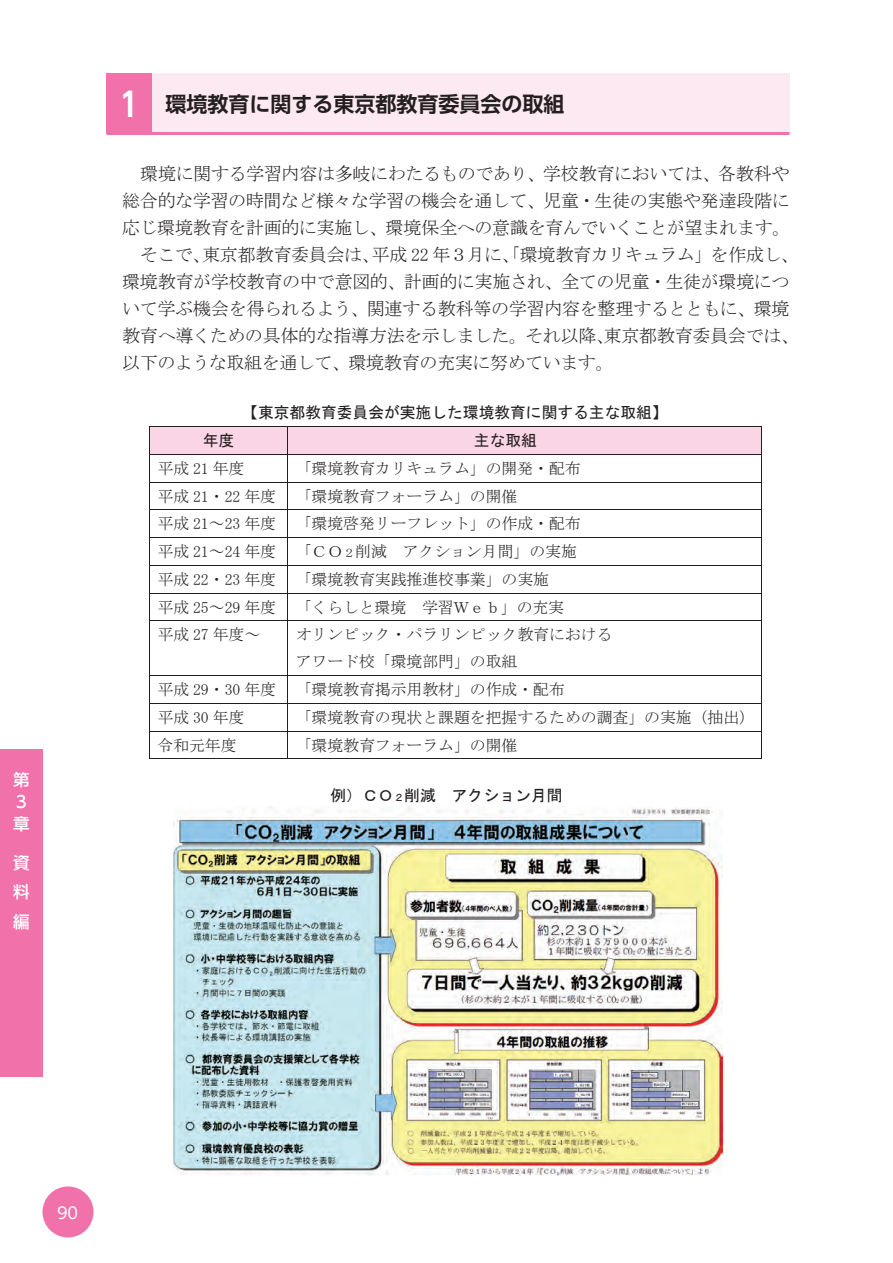
<style>
.page{position:relative;width:893px;height:1263px;background:#fff}
.page>*{position:absolute;margin:0;border:0;box-sizing:border-box;transform-origin:0 0}
.t1{font:700 21px "UD Shin Go Pro De";color:#231f20}
.t2{font:18px "MS Mincho";letter-spacing:-.02em;color:#231f20}
.t3{font:500 16.5px/22px "UD Shin Go Pro";color:#fff}
.t4{font:15.9px/27.8px "MS Mincho";color:#231f20}
.t5{font:15.9px "MS Gothic";color:#231f20}
.t6{font:15.9px "UD Shin Go Pro";color:#fff}
.s1{font-size:33px;color:#fff}
.s2{font-size:12px}
.s3{font-size:10.5px}
</style>
<div class="page">
<div style="left:43px;top:1186px;width:51px;height:51px;background:#f171ab;border-radius:50%"></div>
<div style="left:0;top:749px;width:43px;height:327px;background:#f171ab"></div>
<div style="left:149px;top:427px;width:612px;height:27px;background:#fad5e5"></div>
<img style="left:174px;top:806px;width:549px;height:369px">
<hr style="left:150px;top:426px;width:137px;height:1px;background:#231f20">
<hr style="left:288px;top:426px;width:474px;height:1px;background:#231f20">
<hr style="left:150px;top:454px;width:137px;height:1px;background:#231f20">
<hr style="left:288px;top:454px;width:474px;height:1px;background:#231f20">
<hr style="left:150px;top:482px;width:137px;height:1px;background:#231f20">
<hr style="left:288px;top:482px;width:474px;height:1px;background:#231f20">
<hr style="left:150px;top:509px;width:137px;height:1px;background:#231f20">
<hr style="left:288px;top:509px;width:474px;height:1px;background:#231f20">
<hr style="left:150px;top:537px;width:137px;height:1px;background:#231f20">
<hr style="left:288px;top:537px;width:474px;height:1px;background:#231f20">
<hr style="left:150px;top:565px;width:137px;height:1px;background:#231f20">
<hr style="left:288px;top:565px;width:474px;height:1px;background:#231f20">
<hr style="left:150px;top:593px;width:137px;height:1px;background:#231f20">
<hr style="left:288px;top:593px;width:474px;height:1px;background:#231f20">
<svg style="left:149px;top:426px;width:1px;height:195px"></svg>
<hr style="left:150px;top:620px;width:137px;height:1px;background:#231f20">
<svg style="left:287px;top:426px;width:1px;height:195px"></svg>
<hr style="left:288px;top:620px;width:474px;height:1px;background:#231f20">
<hr style="left:149px;top:621px;width:1px;height:54px;background:#231f20">
<hr style="left:287px;top:621px;width:1px;height:54px;background:#231f20">
<hr style="left:762px;top:621px;width:1px;height:54px;background:#231f20">
<hr style="left:150px;top:675px;width:137px;height:1px;background:#231f20">
<hr style="left:288px;top:675px;width:474px;height:1px;background:#231f20">
<hr style="left:150px;top:703px;width:137px;height:1px;background:#231f20">
<hr style="left:288px;top:703px;width:474px;height:1px;background:#231f20">
<hr style="left:150px;top:731px;width:137px;height:1px;background:#231f20">
<hr style="left:288px;top:731px;width:474px;height:1px;background:#231f20">
<svg style="left:149px;top:675px;width:1px;height:84px"></svg>
<hr style="left:150px;top:759px;width:137px;height:1px;background:#231f20">
<svg style="left:287px;top:675px;width:1px;height:84px"></svg>
<hr style="left:288px;top:759px;width:474px;height:1px;background:#231f20">
<div style="left:106px;top:73px;width:683px;height:60px;background:#fce9f1"></div>
<div style="left:107px;top:73px;width:45px;height:60px;background:#f171ab"></div>
<hr style="left:107px;top:132px;width:682px;height:3px;background:#f171ab">
<p class="t3" style="left:13px;top:768px;width:17px">第<br>３章</p>
<p class="t3" style="left:13px;top:847px;width:18px;line-height:29.7px;text-align:justify">資料編</p>
<p class="t1" style="left:114px;top:87px;width:451px"><span class="s1">１</span>　環境教育に関する東京都教育委員会の取組</p>
<p class="t2" style="left:140px;top:165px;width:651px">環境に関する学習内容は多岐にわたるものであり、学校教育においては、各教科や</p>
<p class="t2" style="left:122px;top:192px;width:669px">総合的な学習の時間など様々な学習の機会を通して、児童・生徒の実態や発達段階に</p>
<p class="t2" style="left:122px;top:219px;width:670px">応じ環境教育を計画的に実施し、環境保全への意識を育んでいくことが望まれます。</p>
<p class="t2" style="left:140px;top:246px;width:660px">そこで、東京都教育委員会は、平成 22 年３月に、「環境教育カリキュラム」を作成し、</p>
<p class="t2" style="left:122px;top:273px;width:669px">環境教育が学校教育の中で意図的、計画的に実施され、全ての児童・生徒が環境につ</p>
<p class="t2" style="left:122px;top:300px;width:669px">いて学ぶ機会を得られるよう、関連する教科等の学習内容を整理するとともに、環境</p>
<p class="t2" style="left:122px;top:327px;width:678px">教育へ導くための具体的な指導方法を示しました。それ以降、東京都教育委員会では、</p>
<p class="t2" style="left:122px;top:354px;width:493px">以下のような取組を通して、環境教育の充実に努めています。</p>
<p class="t5" style="left:242px;top:405px;width:427px">【東京都教育委員会が実施した環境教育に関する主な取組】</p>
<p class="t5" style="left:203px;top:433px;width:33px">年度</p>
<p class="t5" style="left:474px;top:433px;width:65px">主な取組</p>
<p class="t4" style="left:158px;top:454px;width:88px">平成 21 年度</p>
<p class="t4" style="left:296px;top:454px;width:287px">「環境教育カリキュラム」の開発・配布</p>
<p class="t4" style="left:158px;top:482px;width:120px">平成 21・22 年度</p>
<p class="t4" style="left:296px;top:482px;width:223px">「環境教育フォーラム」の開催</p>
<p class="t4" style="left:158px;top:510px;width:120px">平成 21～23 年度</p>
<p class="t4" style="left:296px;top:510px;width:287px">「環境啓発リーフレット」の作成・配布</p>
<p class="t4" style="left:158px;top:538px;width:120px">平成 21～24 年度</p>
<p class="t4" style="left:296px;top:538px;width:283px">「ＣＯ<span class="s2">２</span>削減　アクション月間」の実施</p>
<p class="t4" style="left:158px;top:565px;width:120px">平成 22・23 年度</p>
<p class="t4" style="left:296px;top:565px;width:255px">「環境教育実践推進校事業」の実施</p>
<p class="t4" style="left:158px;top:593px;width:120px">平成 25～29 年度平成 27 年度～</p>
<p class="t4" style="left:296px;top:593px;width:270px">「くらしと環境　学習Ｗｅｂ」の充実</p>
<p class="t4" style="left:296px;top:621px;width:318px;line-height:27px">オリンピック・パラリンピック教育におけるアワード校「環境部門」の取組</p>
<p class="t4" style="left:158px;top:676px;width:120px">平成 29・30 年度</p>
<p class="t4" style="left:296px;top:676px;width:271px">「環境教育掲示用教材」の作成・配布</p>
<p class="t4" style="left:158px;top:703px;width:88px">平成 30 年度</p>
<p class="t4" style="left:296px;top:703px;width:461px">「環境教育の現状と課題を把握するための調査」の実施（抽出）</p>
<p class="t4" style="left:158px;top:731px;width:81px">令和元年度</p>
<p class="t4" style="left:296px;top:731px;width:223px">「環境教育フォーラム」の開催</p>
<p class="t5" style="left:330px;top:788px;width:234px">例）ＣＯ<span class="s3">２</span>削減　アクション月間</p>
<p class="t6" style="left:57px;top:1199px;width:23px">90</p>
</div>
